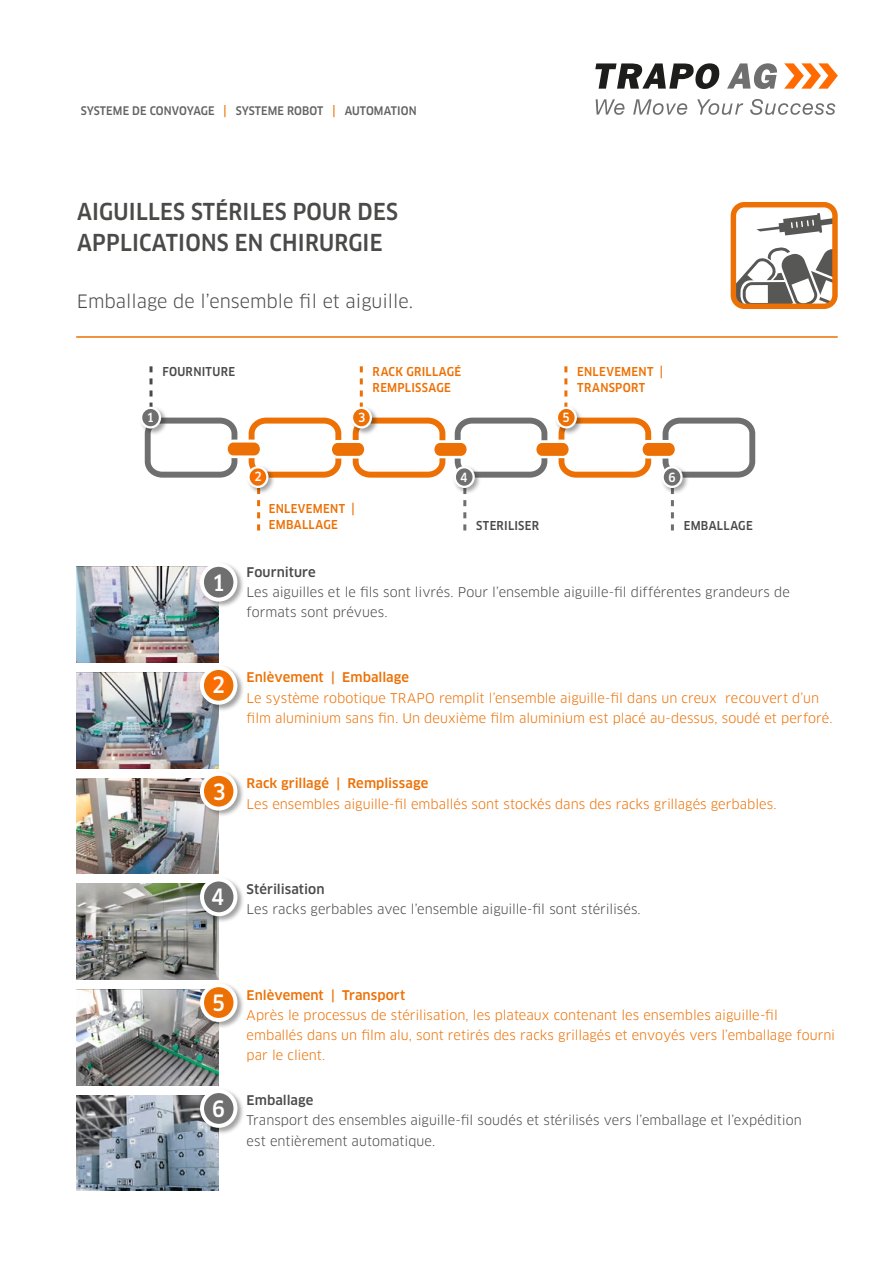
<style>
.page{position:relative;width:893px;height:1263px;background:#fff}
.page>*{position:absolute;margin:0;border:0;box-sizing:border-box;transform-origin:0 0}
.t1{font:500 22.8px/30.6px "Clan OT Narr";letter-spacing:.01em;color:#4a4a49}
.t2{font:500 22.05px "Clan OT Narr";color:#fff}
.t3{font:18px "Clan";color:#4a4a49}
.t4{font:13.05px/20.1px "Clan";color:#ed7004}
.t5{font:13.05px/20.1px "Clan";color:#4a4a49}
.t6{font:500 13.05px "Clan";letter-spacing:.005em;color:#ed7004}
.t7{font:500 13.05px "Clan";letter-spacing:.005em;color:#4a4a49}
.t8{font:500 12.45px "Clan OT Narr";color:#fff}
.t9{font:500 12px/16.5px "Clan OT Narr";letter-spacing:.025em;color:#ed7004}
.t10{font:500 12px "Clan OT Narr";letter-spacing:.025em;color:#4a4a49}
.t11{font:500 11.55px "Clan OT Narr";letter-spacing:.01em;color:#646363}
.s1{font-size:12.3px;color:#ed7004}
.s2{font-size:12.75px}
</style>
<div class="page">
<img style="left:77px;top:884px;width:142px;height:95px">
<img style="left:77px;top:1095px;width:142px;height:96px">
<img style="left:77px;top:989px;width:142px;height:96px">
<img style="left:77px;top:778px;width:142px;height:96px">
<img style="left:77px;top:672px;width:142px;height:96px">
<img style="left:77px;top:567px;width:142px;height:95px">
<svg style="left:663px;top:418px;width:92px;height:60px"></svg>
<svg style="left:257px;top:500px;width:3px;height:30px"></svg>
<svg style="left:463px;top:500px;width:3px;height:30px"></svg>
<svg style="left:671px;top:500px;width:3px;height:30px"></svg>
<svg style="left:596px;top:99px;width:28px;height:16px"></svg>
<svg style="left:633px;top:99px;width:54px;height:16px"></svg>
<svg style="left:697px;top:99px;width:46px;height:16px"></svg>
<svg style="left:750px;top:99px;width:85px;height:16px"></svg>
<svg style="left:727px;top:63px;width:50px;height:26px"></svg>
<svg style="left:595px;top:63px;width:125px;height:26px"></svg>
<svg style="left:784px;top:63px;width:54px;height:26px"></svg>
<svg style="left:559px;top:458px;width:92px;height:20px"></svg>
<svg style="left:559px;top:366px;width:92px;height:74px"></svg>
<svg style="left:249px;top:458px;width:92px;height:20px"></svg>
<svg style="left:353px;top:458px;width:92px;height:20px"></svg>
<svg style="left:145px;top:366px;width:92px;height:112px"></svg>
<svg style="left:249px;top:418px;width:92px;height:22px"></svg>
<svg style="left:353px;top:366px;width:92px;height:74px"></svg>
<div style="left:228px;top:443px;width:32px;height:12px;background:#ed7004;border-radius:6px"></div>
<div style="left:332px;top:443px;width:32px;height:13px;background:#ed7004;border-radius:6px"></div>
<div style="left:434px;top:443px;width:33px;height:13px;background:#ed7004;border-radius:6px"></div>
<div style="left:643px;top:443px;width:32px;height:13px;background:#ed7004;border-radius:6px"></div>
<svg style="left:455px;top:458px;width:92px;height:20px"></svg>
<svg style="left:455px;top:418px;width:92px;height:22px"></svg>
<div style="left:536px;top:443px;width:33px;height:13px;background:#ed7004;border-radius:6px"></div>
<div style="left:350px;top:406px;width:29px;height:30px;background:#1d1d1b;opacity:.41"></div>
<div style="left:352px;top:408px;width:19px;height:19px;background:#ed7004;border-radius:50%"></div>
<div style="left:351px;top:407px;width:21px;height:21px;border:2px solid #fff;border-radius:50%"></div>
<div style="left:555px;top:406px;width:29px;height:30px;background:#1d1d1b;opacity:.41"></div>
<div style="left:557px;top:408px;width:19px;height:19px;background:#ed7004;border-radius:50%"></div>
<div style="left:556px;top:407px;width:21px;height:21px;border:2px solid #fff;border-radius:50%"></div>
<div style="left:247px;top:465px;width:29px;height:30px;background:#1d1d1b;opacity:.41"></div>
<svg style="left:248px;top:467px;width:19px;height:20px"></svg>
<div style="left:247px;top:466px;width:21px;height:22px;border:2px solid #fff;border-radius:50%"></div>
<div style="left:254px;top:472px;width:9px;height:9px;background:#ff6b00"></div>
<div style="left:453px;top:465px;width:29px;height:30px;background:#1d1d1b;opacity:.41"></div>
<svg style="left:455px;top:467px;width:19px;height:20px"></svg>
<div style="left:454px;top:466px;width:21px;height:22px;border:2px solid #fff;border-radius:50%"></div>
<div style="left:661px;top:465px;width:29px;height:30px;background:#1d1d1b;opacity:.41"></div>
<svg style="left:663px;top:467px;width:18px;height:20px"></svg>
<div style="left:661px;top:466px;width:22px;height:22px;border:2px solid #fff;border-radius:50%"></div>
<div style="left:139px;top:406px;width:29px;height:30px;background:#1d1d1b;opacity:.41"></div>
<svg style="left:141px;top:408px;width:19px;height:19px"></svg>
<div style="left:140px;top:407px;width:21px;height:21px;border:2px solid #fff;border-radius:50%"></div>
<div style="left:146px;top:413px;width:9px;height:10px;background:#706f6f"></div>
<hr style="left:76px;top:336px;width:762px;height:2px;background:#ed7004">
<div style="left:199px;top:562px;width:45px;height:46px;background:#1d1d1b;opacity:.41"></div>
<div style="left:202px;top:565px;width:33px;height:35px;background:#706f6f;border-radius:50%"></div>
<div style="left:200px;top:563px;width:37px;height:39px;border:4px solid #fff;border-radius:50%"></div>
<div style="left:199px;top:665px;width:45px;height:47px;background:#1d1d1b;opacity:.41"></div>
<svg style="left:202px;top:668px;width:33px;height:35px"></svg>
<div style="left:200px;top:666px;width:37px;height:39px;border:4px solid #fff;border-radius:50%"></div>
<div style="left:210px;top:676px;width:17px;height:17px;background:#ff6b00"></div>
<div style="left:199px;top:771px;width:45px;height:46px;background:#1d1d1b;opacity:.41"></div>
<div style="left:202px;top:774px;width:33px;height:34px;background:#ed7004;border-radius:50%"></div>
<div style="left:200px;top:772px;width:37px;height:38px;border:4px solid #fff;border-radius:50%"></div>
<div style="left:199px;top:877px;width:45px;height:46px;background:#1d1d1b;opacity:.41"></div>
<div style="left:202px;top:879px;width:33px;height:35px;background:#706f6f;border-radius:50%"></div>
<div style="left:200px;top:877px;width:37px;height:39px;border:4px solid #fff;border-radius:50%"></div>
<div style="left:199px;top:982px;width:45px;height:47px;background:#1d1d1b;opacity:.41"></div>
<svg style="left:202px;top:985px;width:33px;height:35px"></svg>
<div style="left:200px;top:983px;width:37px;height:39px;border:4px solid #fff;border-radius:50%"></div>
<div style="left:211px;top:994px;width:16px;height:17px;background:#ed7004"></div>
<div style="left:199px;top:1088px;width:45px;height:47px;background:#1d1d1b;opacity:.41"></div>
<div style="left:202px;top:1091px;width:33px;height:35px;background:#706f6f;border-radius:50%"></div>
<div style="left:200px;top:1089px;width:37px;height:39px;border:4px solid #fff;border-radius:50%"></div>
<svg style="left:756px;top:213px;width:76px;height:22px"></svg>
<svg style="left:737px;top:247px;width:95px;height:56px"></svg>
<div style="left:731px;top:202px;width:107px;height:107px;border:5px solid #ed7004;border-radius:11px"></div>
<p class="t11" style="left:81px;top:104px;width:288px">SYSTEME DE CONVOYAGE <span class="s1">|</span> SYSTEME ROBOT <span class="s1">|</span> AUTOMAT</p>
<p class="t11" style="left:397px;top:104px;width:12px">ION</p>
<h1 class="t1" style="left:77px;top:196px;width:321px">AIGUILLES STÉRILES POUR DES<br>APPLICATIONS EN CHIRURGIE</h1>
<h3 class="t3" style="left:77px;top:290px;width:338px">Emballage de l’ensemble fil et aiguille.</h3>
<p class="t8" style="left:147px;top:411px;width:9px">1</p>
<p class="t10" style="left:162px;top:364px;width:74px">FOURNITURE</p>
<p class="t9" style="left:373px;top:363px;width:90px">RACK GRILLAGÉ<br>REMPLISSAGE</p>
<p class="t8" style="left:358px;top:411px;width:9px">3</p>
<p class="t8" style="left:563px;top:411px;width:9px">5</p>
<p class="t9" style="left:577px;top:363px;width:87px">ENLEVEMENT <span class="s2">|<br></span>TRANSPORT</p>
<p class="t8" style="left:254px;top:469px;width:9px">2</p>
<p class="t8" style="left:460px;top:470px;width:9px">4</p>
<p class="t8" style="left:668px;top:470px;width:9px">6</p>
<h2 class="t2" style="left:212px;top:570px;width:14px">1</h2>
<h2 class="t2" style="left:212px;top:672px;width:14px">2</h2>
<h2 class="t2" style="left:213px;top:779px;width:14px">3</h2>
<p class="t9" style="left:269px;top:500px;width:87px">ENLEVEMENT <span class="s2">|<br></span>EMBALLAGE</p>
<p class="t10" style="left:476px;top:519px;width:64px">STERILISER</p>
<p class="t10" style="left:684px;top:519px;width:70px">EMBALLAGE</p>
<p class="t7" style="left:247px;top:564px;width:71px">Fourniture</p>
<p class="t5" style="left:247px;top:582px;width:545px">Les aiguilles et le fils sont livrés. Pour l’ensemble aiguille-fil différentes grandeurs de formats sont prévues.</p>
<p class="t6" style="left:247px;top:669px;width:164px">Enlèvement | Emballage</p>
<p class="t4" style="left:247px;top:688px;width:587px">Le système robotique TRAPO remplit l’ensemble aiguille-fil dans un creux recouvert d’un film aluminium sans fin. Un deuxième film aluminium est placé au-dessus, soudé et perforé.</p>
<p class="t6" style="left:247px;top:775px;width:183px">Rack grillagé | Remplissage</p>
<p class="t4" style="left:247px;top:794px;width:531px">Les ensembles aiguille-fil emballés sont stockés dans des racks grillagés gerbables.</p>
<h2 class="t2" style="left:211px;top:884px;width:14px">4</h2>
<p class="t7" style="left:247px;top:881px;width:79px">Stérilisation</p>
<p class="t5" style="left:247px;top:900px;width:396px">Les racks gerbables avec l’ensemble aiguille-fil sont stérilisés.</p>
<h2 class="t2" style="left:212px;top:990px;width:14px">5</h2>
<h2 class="t2" style="left:212px;top:1096px;width:14px">6</h2>
<p class="t6" style="left:247px;top:987px;width:160px">Enlèvement | Transport</p>
<p class="t4" style="left:247px;top:1005px;width:590px">Après le processus de stérilisation, les plateaux contenant les ensembles aiguille-fil emballés dans un film alu, sont retirés des racks grillagés et envoyés vers l’emballage fourni par le client.</p>
<p class="t7" style="left:247px;top:1092px;width:68px">Emballage</p>
<p class="t5" style="left:247px;top:1111px;width:557px">Transport des ensembles aiguille-fil soudés et stérilisés vers l’emballage et l’expédition est entièrement automatique.</p>
</div>
